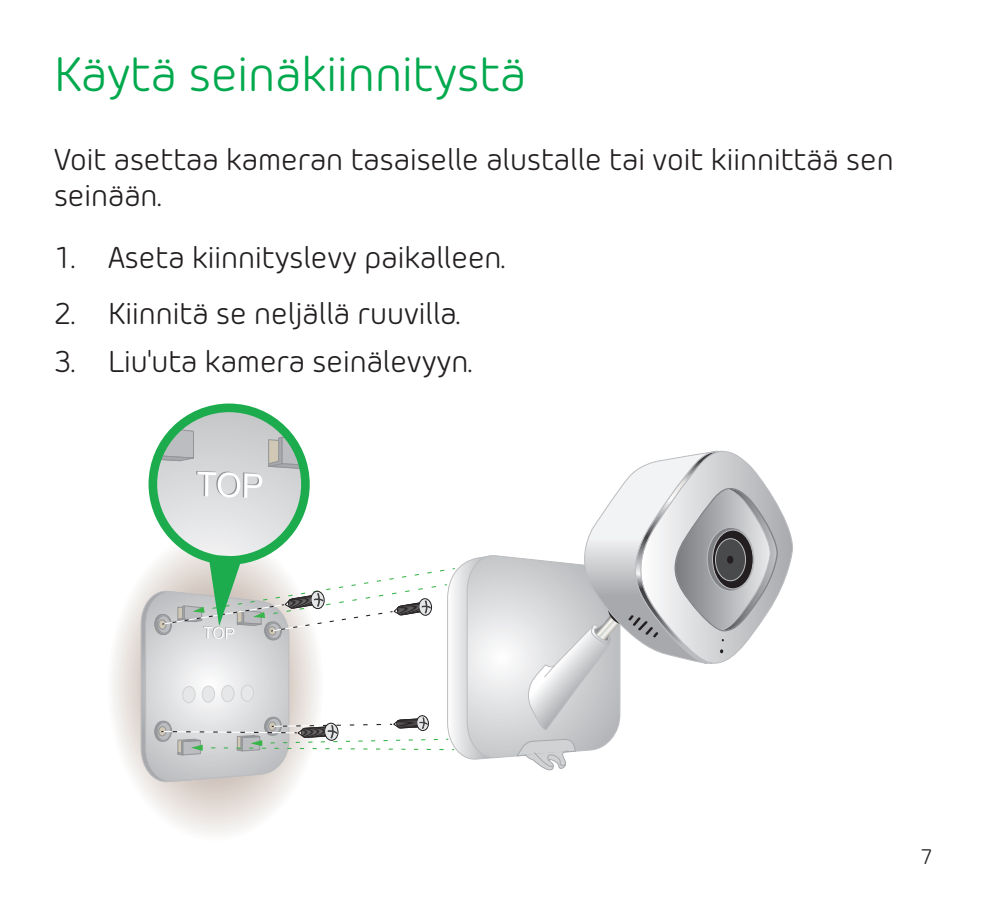
<style>
.page{position:relative;width:987px;height:902px;background:#fff}
.page>*{position:absolute;margin:0;border:0;box-sizing:border-box;transform-origin:0 0}
.h1_head{font:48px "Morebi Rounded";color:#00a94d}
.p0_body{font:30px/36px "Morebi Rounded";color:#231f20}
.t1{font:21px "Morebi Rounded";color:#231f20}
</style>
<div class="page">
<svg style="left:112px;top:586px;width:181px;height:248px"></svg>
<svg style="left:140px;top:450px;width:653px;height:334px"></svg>
<svg style="left:148px;top:403px;width:162px;height:223px"></svg>
<p class="h1_head" style="left:54px;top:41px;width:473px">Käytä seinäkiinnitystä</p>
<p class="p0_body" style="left:54px;top:139px;width:841px">Voit asettaa kameran tasaiselle alustalle tai voit kiinnittää sen seinään.</p>
<p class="p0_body" style="left:54px;top:237px;width:452px">1. Aseta kiinnityslevy paikalleen.</p>
<p class="p0_body" style="left:54px;top:294px;width:407px">2. Kiinnitä se neljällä ruuvilla.</p>
<p class="p0_body" style="left:54px;top:342px;width:419px">3. Liu'uta kamera seinälevyyn.</p>
<p class="t1" style="left:920px;top:842px;width:13px">7</p>
</div>
